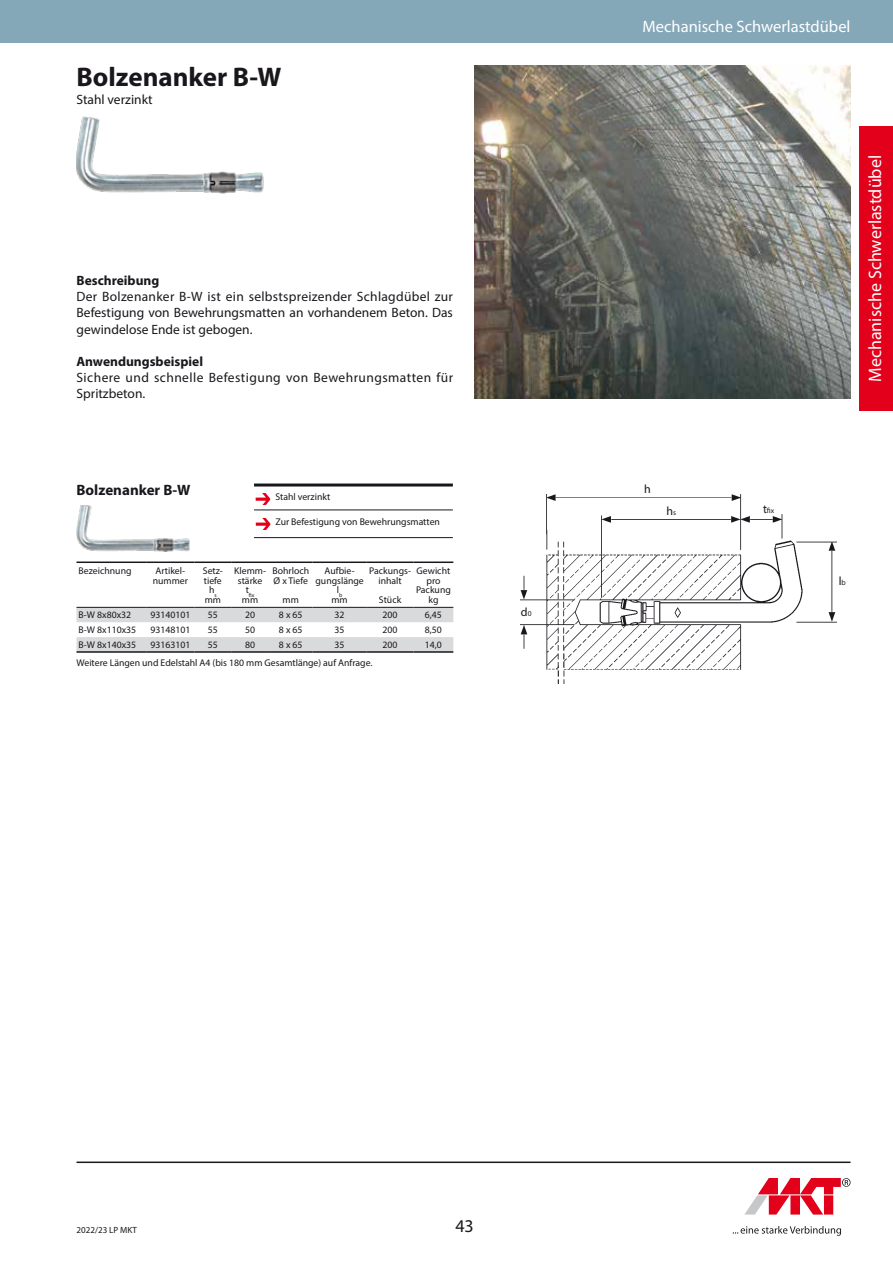
<style>
.page{position:relative;width:893px;height:1263px;background:#fff}
.page>*{position:absolute;margin:0;border:0;box-sizing:border-box;transform-origin:0 0}
.t1{font:700 27px "Myriad Pro";color:#1a171c}
.t2{font:18px "Myriad Pro";color:#fff}
.t3{font:18px "Myriad Pro";color:#1a171c}
.t4{font:16.5px "Myriad Pro";color:#fff}
.t5{font:700 15px "Myriad Pro";color:#1a171c}
.t6{font:13.5px/16.2px "Myriad Pro";color:#1a171c;text-align:justify}
.t7{font:13.5px/16.2px "Myriad Pro";letter-spacing:.035em;color:#1a171c}
.t8{font:700 13.5px "Myriad Pro";color:#1a171c}
.t9{font:12px "Myriad Pro";color:#1a171c}
.t10{font:9.75px/9.8px "Myriad Pro";color:#1a171c;text-align:center}
.t11{font:9px "Myriad Pro";color:#1a171c}
.t12{font:7.5px "Myriad Pro";color:#1a171c}
.t13{font:5.7px "Myriad Pro";color:#1a171c}
.s1{font-size:7.5px}
.s2{font-size:12px}
</style>
<div class="page">
<hr style="left:77px;top:1161px;width:773px;height:2px;background:#1a171c">
<div style="left:0;top:0;width:893px;height:43px;background:#85a8b9"></div>
<svg style="left:733px;top:1226px;width:108px;height:10px"></svg>
<svg style="left:745px;top:1178px;width:105px;height:36px"></svg>
<div style="left:859px;top:126px;width:34px;height:285px;background:#e2001a"></div>
<svg style="left:256px;top:493px;width:14px;height:12px"></svg>
<svg style="left:256px;top:518px;width:14px;height:12px"></svg>
<hr style="left:254px;top:509px;width:199px;height:1px;background:#1a171c">
<hr style="left:254px;top:537px;width:199px;height:1px;background:#1a171c">
<hr style="left:254px;top:483px;width:199px;height:3px;background:#1a171c">
<svg style="left:76px;top:608px;width:377px;height:43px"></svg>
<hr style="left:76px;top:561px;width:70px;height:2px;background:#1a171c">
<hr style="left:146px;top:561px;width:49px;height:2px;background:#1a171c">
<hr style="left:195px;top:561px;width:36px;height:2px;background:#1a171c">
<hr style="left:231px;top:561px;width:38px;height:2px;background:#1a171c">
<hr style="left:269px;top:561px;width:44px;height:2px;background:#1a171c">
<hr style="left:313px;top:561px;width:54px;height:2px;background:#1a171c">
<hr style="left:367px;top:561px;width:47px;height:2px;background:#1a171c">
<hr style="left:414px;top:561px;width:39px;height:2px;background:#1a171c">
<hr style="left:76px;top:607px;width:70px;height:1px;background:#1a171c">
<hr style="left:146px;top:607px;width:49px;height:1px;background:#1a171c">
<hr style="left:195px;top:607px;width:36px;height:1px;background:#1a171c">
<hr style="left:231px;top:607px;width:38px;height:1px;background:#1a171c">
<hr style="left:269px;top:607px;width:44px;height:1px;background:#1a171c">
<hr style="left:313px;top:607px;width:54px;height:1px;background:#1a171c">
<hr style="left:367px;top:607px;width:47px;height:1px;background:#1a171c">
<hr style="left:414px;top:607px;width:39px;height:1px;background:#1a171c">
<hr style="left:76px;top:651px;width:70px;height:2px;background:#1a171c">
<hr style="left:146px;top:651px;width:49px;height:2px;background:#1a171c">
<hr style="left:195px;top:651px;width:36px;height:2px;background:#1a171c">
<hr style="left:231px;top:651px;width:38px;height:2px;background:#1a171c">
<hr style="left:269px;top:651px;width:44px;height:2px;background:#1a171c">
<hr style="left:313px;top:651px;width:54px;height:2px;background:#1a171c">
<hr style="left:367px;top:651px;width:47px;height:2px;background:#1a171c">
<hr style="left:414px;top:651px;width:39px;height:2px;background:#1a171c">
<img style="left:520px;top:494px;width:316px;height:190px">
<img style="left:474px;top:65px;width:376px;height:333px">
<img style="left:76px;top:117px;width:188px;height:77px">
<img style="left:77px;top:505px;width:113px;height:46px">
<h1 class="t1" style="left:76px;top:59px;width:206px">Bolzenanker B-W</h1>
<h3 class="t6" style="left:76px;top:91px;width:77px">Stahl verzinkt</h3>
<h3 class="t8" style="left:77px;top:272px;width:84px">Beschreibung</h3>
<h3 class="t6" style="left:77px;top:288px;width:378px">Der Bolzenanker B-W ist ein selbstspreizender Schlagdübel zur Befestigung von Bewehrungsmatten an vorhandenem Beton. Das gewindelose Ende ist gebogen.</h3>
<h3 class="t8" style="left:77px;top:353px;width:128px">Anwendungsbeispiel</h3>
<h3 class="t7" style="left:77px;top:369px;width:378px">Sichere und schnelle Befestigung von Bewehrungsmatten für<br>Spritzbeton.</h3>
<h3 class="t5" style="left:76px;top:480px;width:115px">Bolzenanker B-W</h3>
<p class="t10" style="left:275px;top:492px;width:56px">Stahl verzinkt</p>
<p class="t10" style="left:275px;top:517px;width:166px">Zur Befestigung von Bewehrungsmatten</p>
<p class="t10" style="left:315px;top:565px;width:50px">Aufbie&shy;gungslänge l<sub>b<br></sub>mm</p>
<p class="t10" style="left:369px;top:565px;width:43px">Packungs&shy;inhalt</p>
<p class="t10" style="left:79px;top:565px;width:54px">Bezeichnung</p>
<p class="t10" style="left:153px;top:565px;width:37px;text-align:left">Artikel&shy;nummer</p>
<p class="t10" style="left:203px;top:565px;width:22px">Setz&shy;tiefe h<sub>s </sub>mm</p>
<p class="t10" style="left:234px;top:565px;width:33px">Klemm&shy;stärke</p>
<p class="t10" style="left:272px;top:565px;width:38px;text-align:left">Bohrloch<br>Ø x Tiefe</p>
<p class="t10" style="left:283px;top:595px;width:18px">mm</p>
<p class="t10" style="left:416px;top:565px;width:36px">Gewicht pro<br>Packung kg</p>
<p class="t13" style="left:246px;top:591px;width:10px"><sup>t</sup>fix</p>
<p class="t10" style="left:242px;top:595px;width:18px">mm</p>
<p class="t10" style="left:379px;top:595px;width:24px">Stück</p>
<p class="t10" style="left:79px;top:610px;width:54px">B-W 8x80x32</p>
<p class="t10" style="left:150px;top:610px;width:42px">93140101</p>
<p class="t10" style="left:208px;top:610px;width:12px">55</p>
<p class="t10" style="left:245px;top:610px;width:12px">20</p>
<p class="t10" style="left:279px;top:610px;width:25px">8 x 65</p>
<p class="t10" style="left:335px;top:610px;width:12px">32</p>
<p class="t10" style="left:383px;top:610px;width:17px">200</p>
<p class="t10" style="left:425px;top:610px;width:19px">6,45</p>
<p class="t10" style="left:79px;top:625px;width:59px">B-W 8x110x35</p>
<p class="t10" style="left:150px;top:625px;width:42px">93148101</p>
<p class="t10" style="left:208px;top:625px;width:12px">55</p>
<p class="t10" style="left:245px;top:625px;width:12px">50</p>
<p class="t10" style="left:279px;top:625px;width:25px">8 x 65</p>
<p class="t10" style="left:335px;top:625px;width:12px">35</p>
<p class="t10" style="left:383px;top:625px;width:17px">200</p>
<p class="t10" style="left:425px;top:625px;width:19px">8,50</p>
<p class="t10" style="left:79px;top:640px;width:59px">B-W 8x140x35</p>
<p class="t10" style="left:150px;top:640px;width:42px">93163101</p>
<p class="t10" style="left:208px;top:640px;width:12px">55</p>
<p class="t10" style="left:245px;top:640px;width:12px">80</p>
<p class="t10" style="left:279px;top:640px;width:25px">8 x 65</p>
<p class="t10" style="left:335px;top:640px;width:12px">35</p>
<p class="t10" style="left:383px;top:640px;width:17px">200</p>
<p class="t10" style="left:425px;top:640px;width:19px">14,0</p>
<p class="t10" style="left:77px;top:658px;width:297px">Weitere Längen und Edelstahl A4 (bis 180 mm Gesamtlänge) auf Anfrage.</p>
<p class="t9" style="left:521px;top:604px;width:12px">d<span class="s1">0</span></p>
<h3 class="t4" style="left:642px;top:16px;width:209px">Mechanische Schwerlastdübel</h3>
<p class="t9" style="left:644px;top:481px;width:8px">h</p>
<p class="t9" style="left:666px;top:503px;width:11px">h<span class="s1">s</span></p>
<p class="t12" style="left:763px;top:506px;width:13px"><span class="s2">t</span>fix</p>
<h2 class="t2" style="left:864px;top:382px;width:228px;rotate:-90deg">Mechanische Schwerlastdübel</h2>
<p class="t9" style="left:839px;top:574px;width:9px">l<span class="s1">b</span></p>
<p class="t11" style="left:77px;top:1225px;width:62px">2022/23 LP MKT</p>
<h2 class="t3" style="left:455px;top:1215px;width:20px">43</h2>
</div>
